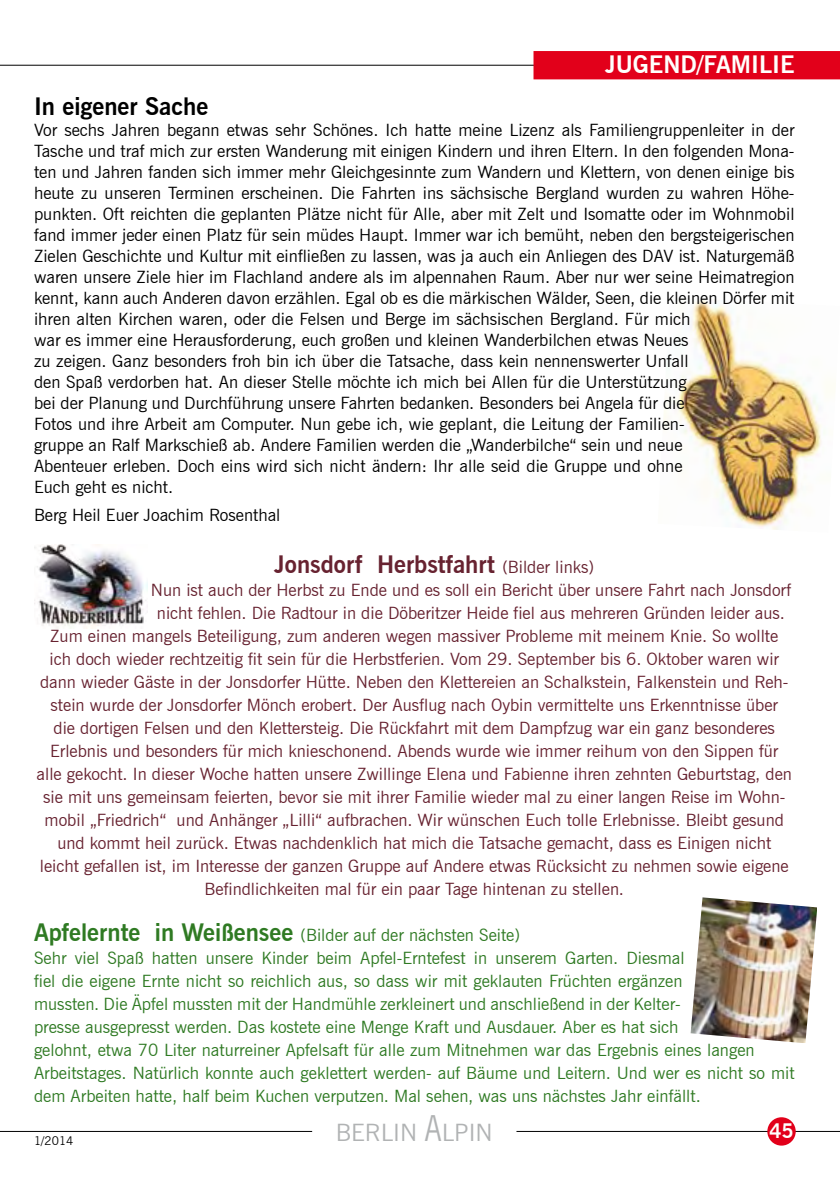
<style>
.page{position:relative;width:840px;height:1191px;background:#fff}
.page>*{position:absolute;margin:0;border:0;box-sizing:border-box;transform-origin:0 0}
.t1{font:700 24px "News Gothic BT";color:#672230}
.t2{font:700 24px "News Gothic BT";color:#fffffd}
.t3{font:700 24px "News Gothic BT";color:#000}
.t4{font:24px "News Gothic BT";color:#b1b3b4}
.t5{font:700 20px "News Gothic BT";color:#fffffd}
.t6{font:17px/21px "News Gothic BT";color:#000}
.t7{font:17px "News Gothic BT";color:#672230}
.t8{font:17px/23px "News Gothic BT";color:#2f7a23}
.t9{font:12px "News Gothic BT";color:#000}
.s1{font-weight:400;font-size:17px}
.s2{font-weight:700;font-size:24px}
.s3{font-size:36px}
</style>
<div class="page">
<hr style="left:0;top:65px;width:788px;height:1px;background:#000">
<div style="left:533px;top:51px;width:306px;height:28px;background:#e2001a"></div>
<hr style="left:516px;top:1131px;width:323px;height:1px;background:#000">
<div style="left:767px;top:1118px;width:27px;height:26px;background:#e2001a;border-radius:50%"></div>
<div style="left:766px;top:1117px;width:29px;height:28px;border:2px solid #e2001a;border-radius:50%"></div>
<hr style="left:0;top:1131px;width:312px;height:1px;background:#000">
<img style="left:663px;top:299px;width:159px;height:231px">
<img style="left:34px;top:544px;width:113px;height:84px">
<img style="left:690px;top:897px;width:126px;height:146px">
<h1 class="t2" style="left:604px;top:50px;width:191px">JUGEND/FAMILIE</h1>
<h1 class="t3" style="left:34px;top:91px;width:176px">In eigener Sache</h1>
<p class="t6" style="left:34px;top:119px;width:761px">Vor sechs Jahren begann etwas sehr Schönes. Ich hatte meine Lizenz als Familiengruppenleiter in der Tasche und traf mich zur ersten Wanderung mit einigen Kindern und ihren Eltern. In den folgenden Mona&shy;ten und Jahren fanden sich immer mehr Gleichgesinnte zum Wandern und Klettern, von denen einige bis heute zu unseren Terminen erscheinen. Die Fahrten ins sächsische Bergland wurden zu wahren Höhe&shy;punkten. Oft reichten die geplanten Plätze nicht für Alle, aber mit Zelt und Isomatte oder im Wohnmobil fand immer jeder einen Platz für sein müdes Haupt. Immer war ich bemüht, neben den bergsteigerischen Zielen Geschichte und Kultur mit einfließen zu lassen, was ja auch ein Anliegen des DAV ist. Naturgemäß waren unsere Ziele hier im Flachland andere als im alpennahen Raum. Aber nur wer seine Heimatregion kennt, kann auch Anderen davon erzählen. Egal ob es die märkischen Wälder, Seen, die kleinen Dörfer mit ihren alten Kirchen waren, oder die Felsen und Berge im sächsischen Bergland. Für mich<br>war es immer eine Herausforderung, euch großen und kleinen Wanderbilchen etwas Neues<br>zu zeigen. Ganz besonders froh bin ich über die Tatsache, dass kein nennenswerter Unfall<br>den Spaß verdorben hat. An dieser Stelle möchte ich mich bei Allen für die Unterstützung<br>bei der Planung und Durchführung unsere Fahrten bedanken. Besonders bei Angela für die<br>Fotos und ihre Arbeit am Computer. Nun gebe ich, wie geplant, die Leitung der Familien-<br>gruppe an Ralf Markschieß ab. Andere Familien werden die „Wanderbilche“ sein und neue<br>Abenteuer erleben. Doch eins wird sich nicht ändern: Ihr alle seid die Gruppe und ohne<br>Euch geht es nicht.</p>
<p class="t6" style="left:34px;top:505px;width:248px">Berg Heil Euer Joachim Rosenthal</p>
<h1 class="t1" style="left:274px;top:550px;width:321px">Jonsdorf Herbstfahrt <span class="s1">(Bilder links)</span></h1>
<p class="t7" style="left:151px;top:580px;width:641px">Nun ist auch der Herbst zu Ende und es soll ein Bericht über unsere Fahrt nach Jonsdorf</p>
<p class="t7" style="left:157px;top:603px;width:629px">nicht fehlen. Die Radtour in die Döberitzer Heide fiel aus mehreren Gründen leider aus.</p>
<p class="t7" style="left:50px;top:626px;width:729px">Zum einen mangels Beteiligung, zum anderen wegen massiver Probleme mit meinem Knie. So wollte</p>
<p class="t7" style="left:49px;top:649px;width:730px">ich doch wieder rechtzeitig fit sein für die Herbstferien. Vom 29. September bis 6. Oktober waren wir</p>
<p class="t7" style="left:40px;top:672px;width:749px">dann wieder Gäste in der Jonsdorfer Hütte. Neben den Klettereien an Schalkstein, Falkenstein und Reh-</p>
<p class="t7" style="left:50px;top:695px;width:728px">stein wurde der Jonsdorfer Mönch erobert. Der Ausflug nach Oybin vermittelte uns Erkenntnisse über</p>
<p class="t7" style="left:54px;top:718px;width:722px">die dortigen Felsen und den Klettersteig. Die Rückfahrt mit dem Dampfzug war ein ganz besonderes</p>
<p class="t7" style="left:50px;top:741px;width:729px">Erlebnis und besonders für mich knieschonend. Abends wurde wie immer reihum von den Sippen für</p>
<p class="t7" style="left:37px;top:764px;width:756px">alle gekocht. In dieser Woche hatten unsere Zwillinge Elena und Fabienne ihren zehnten Geburtstag, den</p>
<p class="t7" style="left:43px;top:787px;width:743px">sie mit uns gemeinsam feierten, bevor sie mit ihrer Familie wieder mal zu einer langen Reise im Wohn-</p>
<p class="t7" style="left:45px;top:810px;width:740px">mobil „Friedrich“ und Anhänger „Lilli“ aufbrachen. Wir wünschen Euch tolle Erlebnisse. Bleibt gesund</p>
<p class="t7" style="left:57px;top:833px;width:715px">und kommt heil zurück. Etwas nachdenklich hat mich die Tatsache gemacht, dass es Einigen nicht</p>
<p class="t7" style="left:40px;top:856px;width:750px">leicht gefallen ist, im Interesse der ganzen Gruppe auf Andere etwas Rücksicht zu nehmen sowie eigene</p>
<p class="t7" style="left:204px;top:879px;width:420px">Befindlichkeiten mal für ein paar Tage hintenan zu stellen.</p>
<p class="t8" style="left:34px;top:923px;width:761px"><span class="s2">Apfelernte in Weißensee</span> (Bilder auf der nächsten Seite)<br>Sehr viel Spaß hatten unsere Kinder beim Apfel-Erntefest in unserem Garten. Diesmal<br>fiel die eigene Ernte nicht so reichlich aus, so dass wir mit geklauten Früchten ergänzen<br>mussten. Die Äpfel mussten mit der Handmühle zerkleinert und anschließend in der Kelter-<br>presse ausgepresst werden. Das kostete eine Menge Kraft und Ausdauer. Aber es hat sich<br>gelohnt, etwa 70 Liter naturreiner Apfelsaft für alle zum Mitnehmen war das Ergebnis eines langen Arbeitstages. Natürlich konnte auch geklettert werden- auf Bäume und Leitern. Und wer es nicht so mit dem Arbeiten hatte, half beim Kuchen verputzen. Mal sehen, was uns nächstes Jahr einfällt.</p>
<p class="t9" style="left:34px;top:1133px;width:41px">1/2014</p>
<h1 class="t4" style="left:335px;top:1118px;width:158px">BERLIN <span class="s3">A</span>LPIN</h1>
<p class="t5" style="left:769px;top:1118px;width:26px">45</p>
</div>
